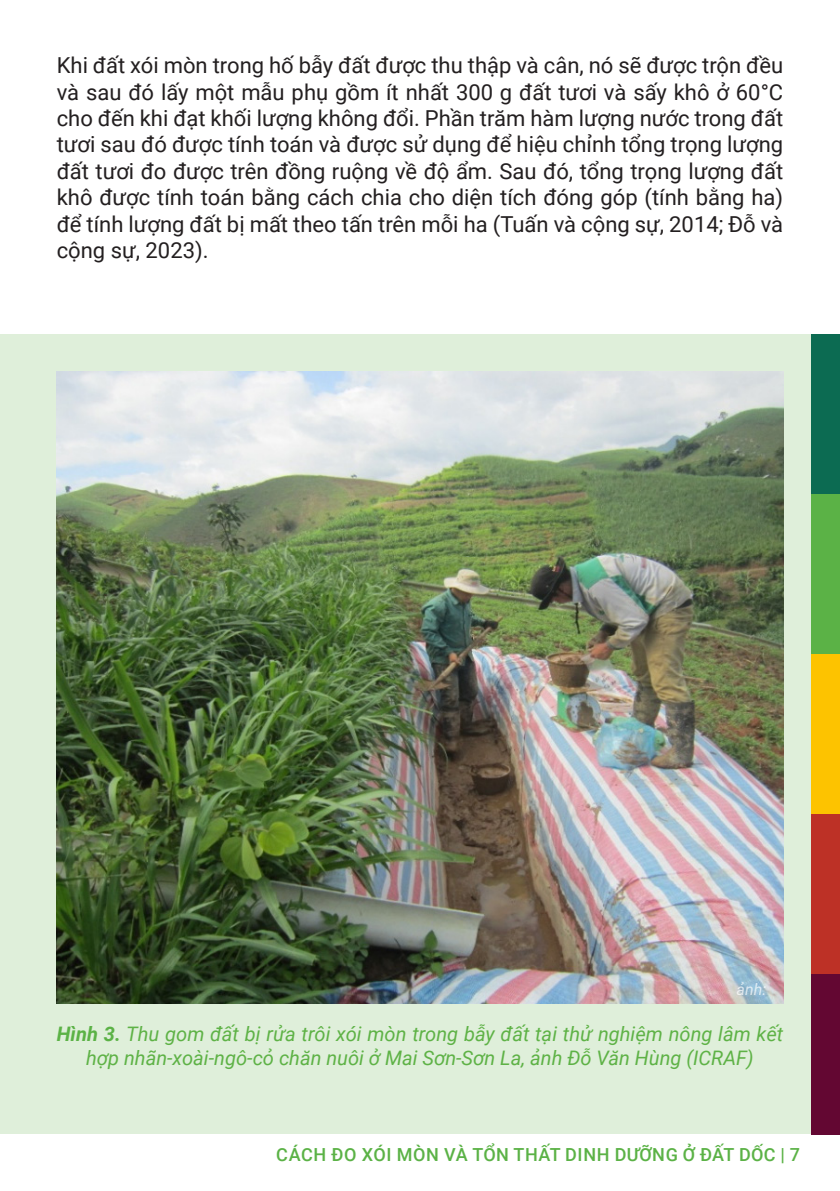
<style>
.page{position:relative;width:840px;height:1191px;background:#fff}
.page>*{position:absolute;margin:0;border:0;box-sizing:border-box;transform-origin:0 0}
.t1{font:22px/26.4px "Roboto";color:#231f20;text-align:justify}
.t2{font:italic 20px/24px "Roboto";color:#5eb246;text-align:center}
.t3{font:500 18px "Roboto";letter-spacing:.025em;color:#5bb246}
.t4{font:italic 16px "Roboto";color:#fff}
.s1{font-weight:700;color:#5bb246}
</style>
<div class="page">
<div style="left:0;top:334px;width:839px;height:800px;background:#dfefda"></div>
<div style="left:811px;top:334px;width:28px;height:160px;background:#0c6b52"></div>
<div style="left:811px;top:494px;width:28px;height:160px;background:#5bb246"></div>
<div style="left:811px;top:654px;width:28px;height:160px;background:#fdc300"></div>
<div style="left:811px;top:814px;width:28px;height:160px;background:#bd3126"></div>
<div style="left:811px;top:974px;width:28px;height:160px;background:#630732"></div>
<img style="left:57px;top:372px;width:725px;height:631px">
<hr style="left:0;top:334px;width:1px;height:441px;background:#5eb246">
<p class="t1" style="left:57px;top:51px;width:727px">Khi đất xói mòn trong hố bẫy đất được thu thập và cân, nó sẽ được trộn đều và sau đó lấy một mẫu phụ gồm ít nhất 300 g đất tươi và sấy khô ở 60°C cho đến khi đạt khối lượng không đổi. Phần trăm hàm lượng nước trong đất tươi sau đó được tính toán và được sử dụng để hiệu chỉnh tổng trọng lượng đất tươi đo được trên đồng ruộng về độ ẩm. Sau đó, tổng trọng lượng đất khô được tính toán bằng cách chia cho diện tích đóng góp (tính bằng ha) để tính lượng đất bị mất theo tấn trên mỗi ha (Tuấn và cộng sự, 2014; Đỗ và cộng sự, 2023).</p>
<p class="t4" style="left:736px;top:977px;width:31px">ảnh:</p>
<p class="t2" style="left:57px;top:1021px;width:727px"><span class="s1">Hình 3.</span> Thu gom đất bị rửa trôi xói mòn trong bẫy đất tại thử nghiệm nông lâm kết hợp nhãn-xoài-ngô-cỏ chăn nuôi ở Mai Sơn-Sơn La, ảnh Đỗ Văn Hùng (ICRAF)</p>
<p class="t3" style="left:276px;top:1142px;width:525px">CÁCH ĐO XÓI MÒN VÀ TỔN THẤT DINH DƯỠNG Ở ĐẤT DỐC | 7</p>
</div>
